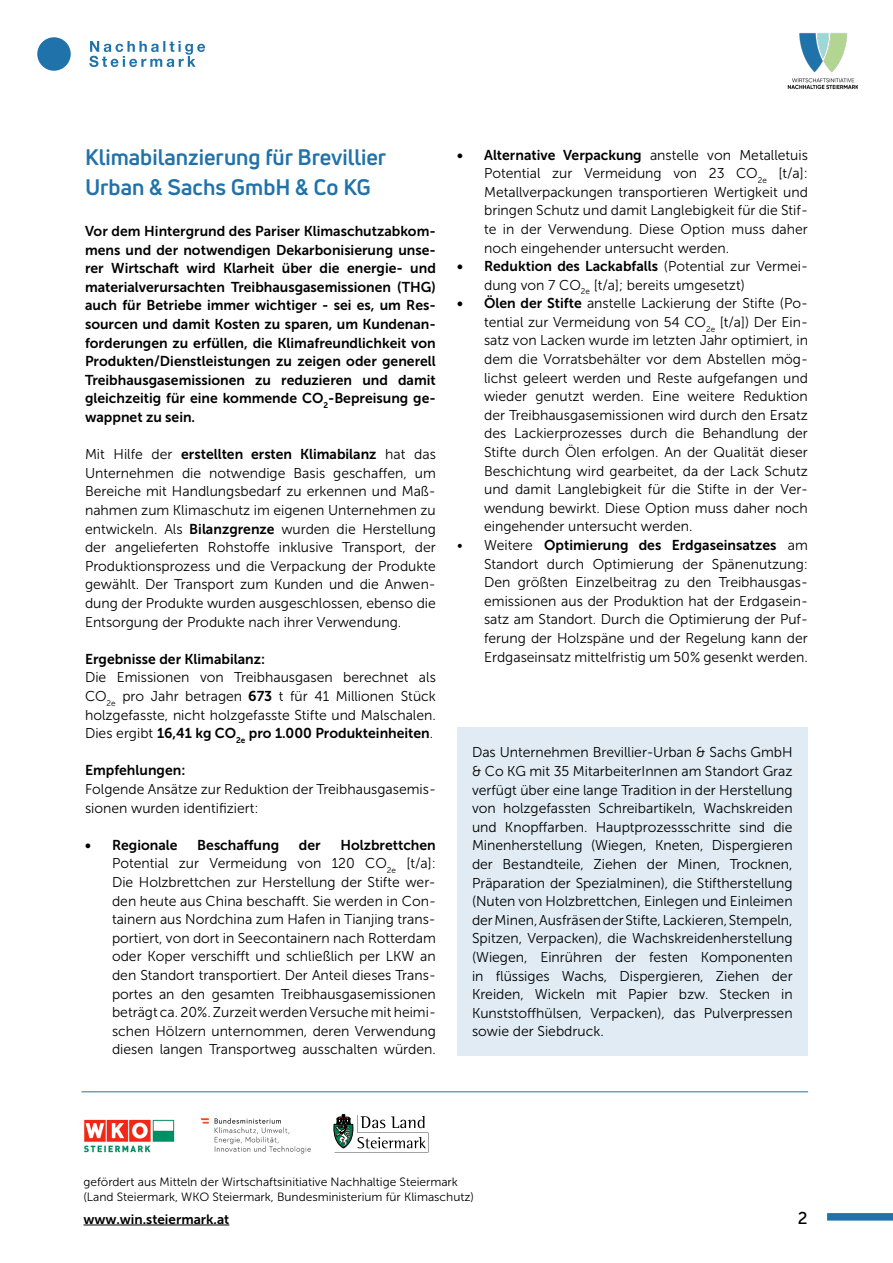
<style>
.page{position:relative;width:893px;height:1263px;background:#fff}
.page>*{position:absolute;margin:0;border:0;box-sizing:border-box;transform-origin:0 0}
.t1{font:700 22.05px/29.4px "Uni Neue";color:#2072aa}
.t2{font:17.1px "Museo Sans 500";color:#000}
.t3{font:14.25px/18.6px "Museo Sans 300";color:#000;text-align:justify}
.t4{font:14.25px/18.6px "Museo Sans 700";color:#000;text-align:justify}
.t5{font:13.5px "Museo Sans 700";color:#000}
.t6{font:12px/15px "Museo Sans 300";color:#000}
.s1{font-family:"Museo Sans 300"}
.s2{font-family:"Museo Sans 700"}
</style>
<div class="page">
<div style="left:457px;top:727px;width:351px;height:329px;background:#e0ebf3"></div>
<svg style="left:89px;top:41px;width:116px;height:26px"></svg>
<div style="left:37px;top:37px;width:34px;height:34px;background:#2072aa;border-radius:50%"></div>
<div style="left:827px;top:1213px;width:66px;height:7px;background:#2072aa"></div>
<img style="left:787px;top:33px;width:71px;height:57px">
<hr style="left:81px;top:1091px;width:727px;height:1px;background:#2072aa">
<svg style="left:334px;top:1114px;width:94px;height:35px"></svg>
<img style="left:200px;top:1117px;width:111px;height:37px">
<img style="left:83px;top:1119px;width:92px;height:34px">
<hr style="left:83px;top:1224px;width:146px;height:1px;background:#000">
<h1 class="t1" style="left:85px;top:142px;width:303px">Klimabilanzierung für Brevillier<br>Urban &amp; Sachs GmbH &amp; Co KG</h1>
<p class="t4" style="left:85px;top:222px;width:352px">Vor dem Hintergrund des Pariser Klimaschutzabkom&shy;mens und der notwendigen Dekarbonisierung unse&shy;rer Wirtschaft wird Klarheit über die energie- und materialverursachten Treibhausgasemissionen (THG) auch für Betriebe immer wichtiger - sei es, um Res&shy;sourcen und damit Kosten zu sparen, um Kundenan&shy;forderungen zu erfüllen, die Klimafreundlichkeit von Produkten/Dienstleistungen zu zeigen oder generell Treibhausgasemissionen zu reduzieren und damit gleichzeitig für eine kommende CO<sub>2</sub>-Bepreisung ge&shy;wappnet zu sein.</p>
<p class="t4" style="left:85px;top:445px;width:352px"><span class="s1">Mit Hilfe der</span> erstellten ersten Klimabilanz <span class="s1">hat das</span></p>
<p class="t3" style="left:85px;top:464px;width:352px">Unternehmen die notwendige Basis geschaffen, um Bereiche mit Handlungsbedarf zu erkennen und Maß&shy;nahmen zum Klimaschutz im eigenen Unternehmen zu entwickeln. Als <span class="s2">Bilanzgrenze</span> wurden die Herstellung der angelieferten Rohstoffe inklusive Transport, der Produktionsprozess und die Verpackung der Produkte gewählt. Der Transport zum Kunden und die Anwen&shy;dung der Produkte wurden ausgeschlossen, ebenso die Entsorgung der Produkte nach ihrer Verwendung.</p>
<p class="t4" style="left:85px;top:650px;width:182px">Ergebnisse der Klimabilanz:</p>
<p class="t3" style="left:85px;top:668px;width:352px">Die Emissionen von Treibhausgasen berechnet als CO<sub>2e</sub> pro Jahr betragen <span class="s2">673</span> t für 41 Millionen Stück holzgefasste, nicht holzgefasste Stifte und Malschalen.</p>
<p class="t4" style="left:85px;top:724px;width:350px"><span class="s1">Dies ergibt</span> 16,41 kg CO<sub>2e</sub> pro 1.000 Produkteinheiten<span class="s1">.</span></p>
<p class="t4" style="left:85px;top:761px;width:102px">Empfehlungen:</p>
<p class="t3" style="left:85px;top:780px;width:352px">Folgende Ansätze zur Reduktion der Treibhausgasemis&shy;sionen wurden identifiziert:</p>
<p class="t4" style="left:85px;top:835px;width:94px">• Regionale</p>
<p class="t4" style="left:197px;top:835px;width:83px">Beschaffung</p>
<p class="t4" style="left:299px;top:835px;width:23px">der</p>
<p class="t4" style="left:340px;top:835px;width:97px">Holzbrettchen</p>
<p class="t3" style="left:112px;top:854px;width:325px">Potential zur Vermeidung von 120 CO<sub>2e</sub> [t/a]:<br>Die Holzbrettchen zur Herstellung der Stifte wer&shy;den heute aus China beschafft. Sie werden in Con&shy;tainern aus Nordchina zum Hafen in Tianjing trans&shy;portiert, von dort in Seecontainern nach Rotterdam oder Koper verschifft und schließlich per LKW an den Standort transportiert. Der Anteil dieses Trans&shy;portes an den gesamten Treibhausgasemissionen beträgt ca. 20%. Zurzeit werden Versuche mit heimi&shy;schen Hölzern unternommen, deren Verwendung diesen langen Transportweg ausschalten würden.</p>
<p class="t4" style="left:457px;top:145px;width:352px">• Alternative Verpackung <span class="s1">anstelle von Metalletuis</span></p>
<p class="t3" style="left:484px;top:164px;width:325px">Potential zur Vermeidung von 23 CO<sub>2e</sub> [t/a]:<br>Metallverpackungen transportieren Wertigkeit und bringen Schutz und damit Langlebigkeit für die Stif&shy;te in der Verwendung. Diese Option muss daher noch eingehender untersucht werden.</p>
<p class="t4" style="left:457px;top:257px;width:352px">• Reduktion des Lackabfalls <span class="s1">(Potential zur Vermei-</span></p>
<p class="t3" style="left:484px;top:276px;width:262px">dung von 7 CO<sub>2e</sub> [t/a]; bereits umgesetzt)</p>
<p class="t3" style="left:484px;top:294px;width:325px;text-indent:-27px"><span class="s2">• Ölen der Stifte</span> anstelle Lackierung der Stifte (Po&shy;tential zur Vermeidung von 54 CO<sub>2e</sub> [t/a]) Der Ein&shy;satz von Lacken wurde im letzten Jahr optimiert, in dem die Vorratsbehälter vor dem Abstellen mög&shy;lichst geleert werden und Reste aufgefangen und wieder genutzt werden. Eine weitere Reduktion der Treibhausgasemissionen wird durch den Ersatz des Lackierprozesses durch die Behandlung der Stifte durch Ölen erfolgen. An der Qualität dieser Beschichtung wird gearbeitet, da der Lack Schutz und damit Langlebigkeit für die Stifte in der Ver&shy;wendung bewirkt. Diese Option muss daher noch eingehender untersucht werden.</p>
<p class="t4" style="left:457px;top:536px;width:352px"><span class="s1">• Weitere</span> Optimierung des Erdgaseinsatzes <span class="s1">am</span></p>
<p class="t3" style="left:484px;top:555px;width:325px">Standort durch Optimierung der Spänenutzung:<br>Den größten Einzelbeitrag zu den Treibhausgas&shy;emissionen aus der Produktion hat der Erdgasein&shy;satz am Standort. Durch die Optimierung der Puf&shy;ferung der Holzspäne und der Regelung kann der Erdgaseinsatz mittelfristig um 50% gesenkt werden.</p>
<p class="t3" style="left:472px;top:743px;width:322px">Das Unternehmen Brevillier-Urban &amp; Sachs GmbH &amp; Co KG mit 35 MitarbeiterInnen am Standort Graz verfügt über eine lange Tradition in der Herstellung von holzgefassten Schreibartikeln, Wachskreiden und Knopffarben. Hauptprozessschritte sind die Minenherstellung (Wiegen, Kneten, Dispergieren der Bestandteile, Ziehen der Minen, Trocknen, Präparation der Spezialminen), die Stiftherstellung (Nuten von Holzbrettchen, Einlegen und Einleimen der Minen, Ausfräsen der Stifte, Lackieren, Stempeln, Spitzen, Verpacken), die Wachskreidenherstellung (Wiegen, Einrühren der festen Komponenten in flüssiges Wachs, Dispergieren, Ziehen der Kreiden, Wickeln mit Papier bzw. Stecken in Kunststoffhülsen, Verpacken), das Pulverpressen sowie der Siebdruck.</p>
<p class="t6" style="left:83px;top:1174px;width:392px">gefördert aus Mitteln der Wirtschaftsinitiative Nachhaltige Steiermark (Land Steiermark, WKO Steiermark, Bundesministerium für Klimaschutz)</p>
<p class="t5" style="left:83px;top:1211px;width:147px">www.win.steiermark.at</p>
<p class="t2" style="left:798px;top:1208px;width:11px">2</p>
</div>
